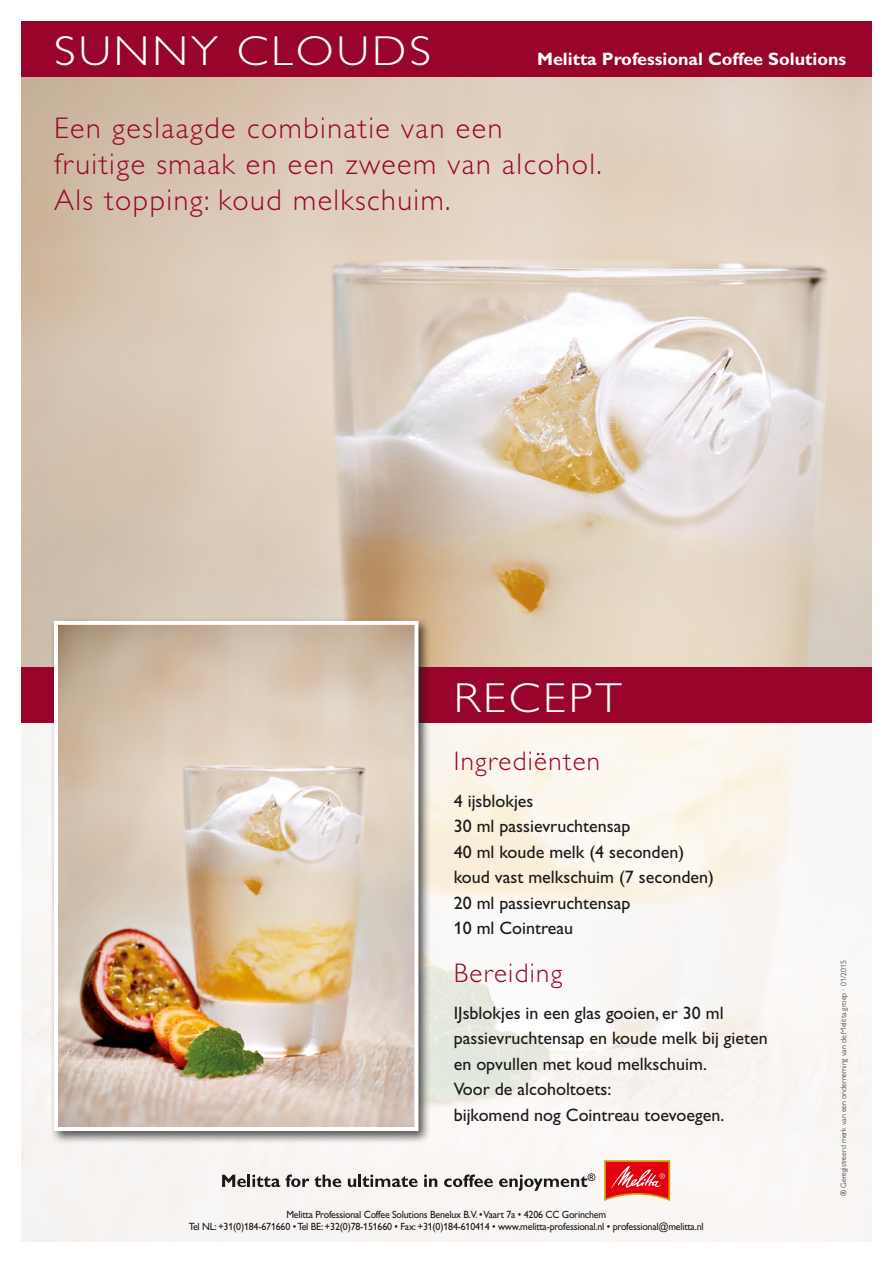
<style>
.page{position:relative;width:893px;height:1263px;background:#fff}
.page>*{position:absolute;margin:0;border:0;box-sizing:border-box;transform-origin:0 0}
.t1{font:300 42px "Gill Alt One";letter-spacing:.065em;color:#fff;scale:1.1 1}
.t2{font:300 30px/36px "Gill Alt One";letter-spacing:.05em;color:#98042a}
.t3{font:300 27px "Gill Alt One";letter-spacing:.05em;color:#98042a}
.t4{font:18px/25.5px "Gill Alt One";color:#1a1a18}
.t5{font:700 18px "Gill Alt One";color:#fff}
.t6{font:10.5px/12.6px "Gill Alt One";letter-spacing:-.02em;color:#1a1a18;text-align:center;scale:.95 1}
.t7{font:300 7.8px "Gill Alt One";color:#1a1a18}
</style>
<div class="page">
<img style="left:21px;top:77px;width:851px;height:591px">
<div style="left:21px;top:668px;width:851px;height:55px;background:#98042a"></div>
<div style="left:21px;top:21px;width:851px;height:56px;background:#98042a"></div>
<div style="left:50px;top:617px;width:381px;height:527px;background:#1a1a18;opacity:.75"></div>
<img style="left:59px;top:626px;width:354px;height:500px">
<div style="left:54px;top:621px;width:364px;height:510px;border:4px solid #fff"></div>
<svg style="left:604px;top:1160px;width:66px;height:41px;background:#e6493f"></svg>
<svg style="left:222px;top:1174px;width:58px;height:13px"></svg>
<svg style="left:286px;top:1174px;width:55px;height:13px"></svg>
<svg style="left:348px;top:1174px;width:70px;height:13px"></svg>
<svg style="left:424px;top:1174px;width:13px;height:13px"></svg>
<svg style="left:444px;top:1174px;width:49px;height:13px"></svg>
<svg style="left:499px;top:1173px;width:96px;height:18px"></svg>
<h1 class="t1" style="left:54px;top:28px;width:344px">SUNNY CLOUDS</h1>
<p class="t5" style="left:537px;top:49px;width:311px">Melitta Professional Coffee Solutions</p>
<h2 class="t2" style="left:54px;top:110px;width:549px">Een geslaagde combinatie van een<br>fruitige smaak en een zweem van alcohol.<br>Als topping: koud melkschuim.</h2>
<h1 class="t1" style="left:454px;top:674px;width:154px">RECEPT</h1>
<h3 class="t3" style="left:454px;top:745px;width:148px">Ingrediënten</h3>
<p class="t4" style="left:454px;top:788px;width:262px">4 ijsblokjes<br>30 ml passievruchtensap<br>40 ml koude melk (4 seconden) koud vast melkschuim (7 seconden)<br>20 ml passievruchtensap<br>10 ml Cointreau</p>
<h3 class="t3" style="left:454px;top:957px;width:110px">Bereiding</h3>
<p class="t4" style="left:454px;top:1000px;width:316px">IJsblokjes in een glas gooien, er 30 ml passievruchtensap en koude melk bij gieten en opvullen met koud melkschuim.<br>Voor de alcoholtoets:<br>bijkomend nog Cointreau toevoegen.</p>
<p class="t6" style="left:189px;top:1208px;width:544px">Melitta Professional Coffee Solutions Benelux B.V. • Vaart 7a • 4206 CC Gorinchem<br>Tel NL: +31(0)184-671660 • Tel BE: +32(0)78-151660 • Fax: +31(0)184-610414 • www.melitta-professional.nl • professional@melitta.nl</p>
<p class="t7" style="left:839px;top:1196px;width:237px;rotate:-90deg">® Geregistreerd merk van een onderneming van de Melitta groep · 01/2015</p>
</div>
